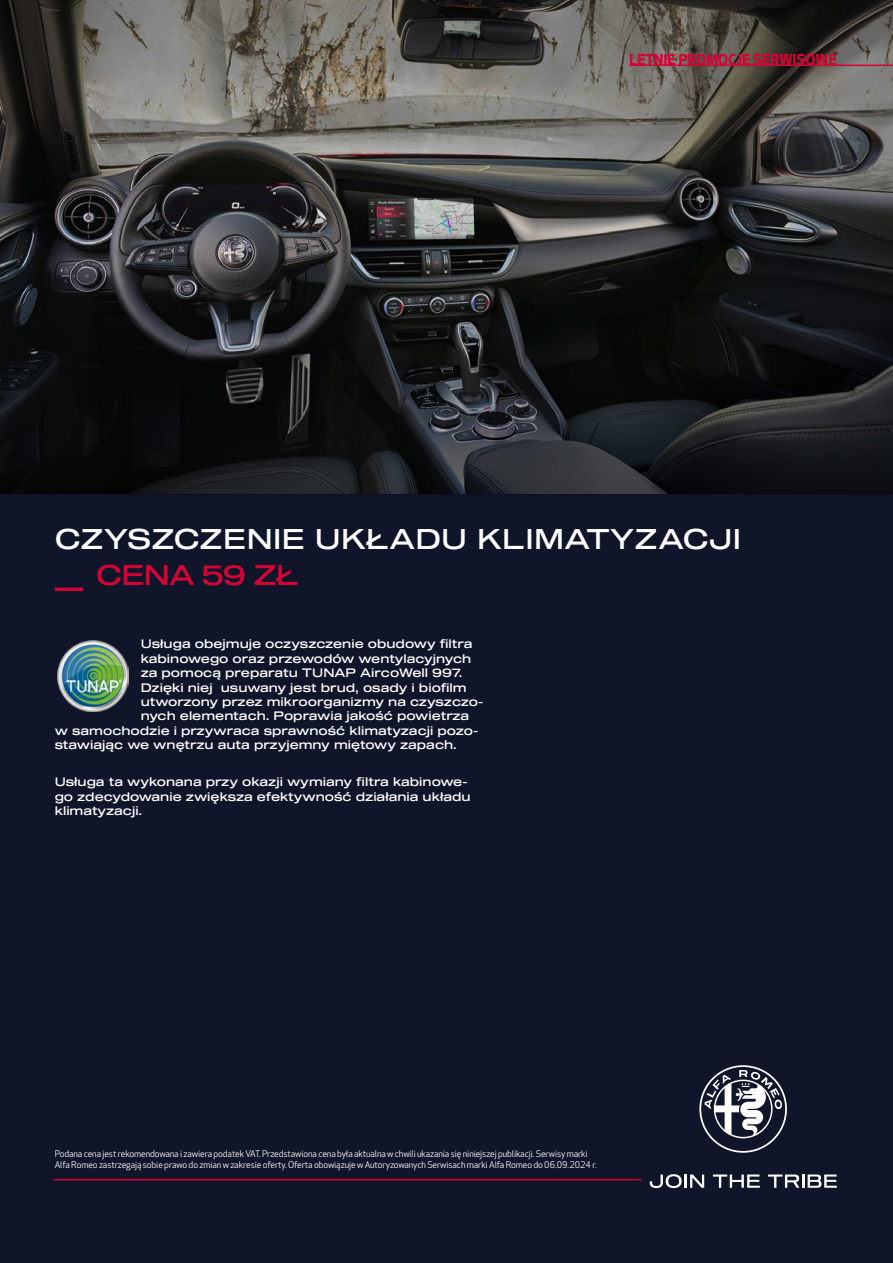
<style>
.page{position:relative;width:893px;height:1263px;background:#fff}
.page>*{position:absolute;margin:0;border:0;box-sizing:border-box;transform-origin:0 0}
.t1{font:27.9px "Sequel 100 Black 45";letter-spacing:.01em;color:#fff}
.t2{font:27.9px "Sequel 100 Black 45";letter-spacing:-.03em;color:#d30535}
.t3{font:700 14.85px "Apex New";color:#d30535}
.t4{font:12px/14.4px "Sequel 100 Black 45";color:#fff}
.t5{font:9px/11.2px "Apex New";letter-spacing:-.01em;color:#fff}
</style>
<div class="page">
<div style="left:0;top:495px;width:893px;height:768px;background:#11152a"></div>
<hr style="left:54px;top:1179px;width:588px;height:1px;background:#d30535">
<hr style="left:55px;top:588px;width:28px;height:3px;background:#d30535">
<svg style="left:699px;top:1065px;width:88px;height:88px"></svg>
<svg style="left:650px;top:1174px;width:32px;height:14px"></svg>
<hr style="left:684px;top:1174px;width:3px;height:14px;background:#fff">
<svg style="left:690px;top:1174px;width:14px;height:14px"></svg>
<svg style="left:713px;top:1174px;width:47px;height:14px"></svg>
<svg style="left:768px;top:1174px;width:69px;height:14px"></svg>
<img style="left:0;top:0;width:893px;height:495px">
<hr style="left:630px;top:65px;width:263px;height:1px;background:#d30535">
<img style="left:58px;top:640px;width:70px;height:71px">
<p class="t3" style="left:630px;top:51px;width:209px">LETNIE PROMOCJE SERWISOWE</p>
<h1 class="t1" style="left:55px;top:519px;width:688px">CZYSZCZENIE UKŁADU KLIMATYZACJI</h1>
<h1 class="t2" style="left:96px;top:555px;width:205px">CENA 59 ZŁ</h1>
<p class="t4" style="left:141px;top:637px;width:333px">Usługa obejmuje oczyszczenie obudowy filtra</p>
<p class="t4" style="left:141px;top:652px;width:332px">kabinowego oraz przewodów wentylacyjnych</p>
<p class="t4" style="left:141px;top:666px;width:323px">za pomocą preparatu TUNAP AircoWell 997.</p>
<p class="t4" style="left:141px;top:680px;width:327px">Dzięki niej usuwany jest brud, osady i biofilm</p>
<p class="t4" style="left:141px;top:695px;width:344px">utworzony przez mikroorganizmy na czyszczo-</p>
<p class="t4" style="left:141px;top:709px;width:330px">nych elementach. Poprawia jakość powietrza</p>
<p class="t4" style="left:55px;top:724px;width:425px">w samochodzie i przywraca sprawność klimatyzacji pozo-</p>
<p class="t4" style="left:55px;top:738px;width:404px">stawiając we wnętrzu auta przyjemny miętowy zapach.</p>
<p class="t4" style="left:55px;top:775px;width:417px">Usługa ta wykonana przy okazji wymiany filtra kabinowe&shy;go zdecydowanie zwiększa efektywność działania układu klimatyzacji.</p>
<p class="t5" style="left:55px;top:1148px;width:544px">Podana cena jest rekomendowana i zawiera podatek VAT. Przedstawiona cena była aktualna w chwili ukazania się niniejszej publikacji. Serwisy marki<br>Alfa Romeo zastrzegają sobie prawo do zmian w zakresie oferty. Oferta obowiązuje w Autoryzowanych Serwisach marki Alfa Romeo do 06.09.2024 r.</p>
</div>
